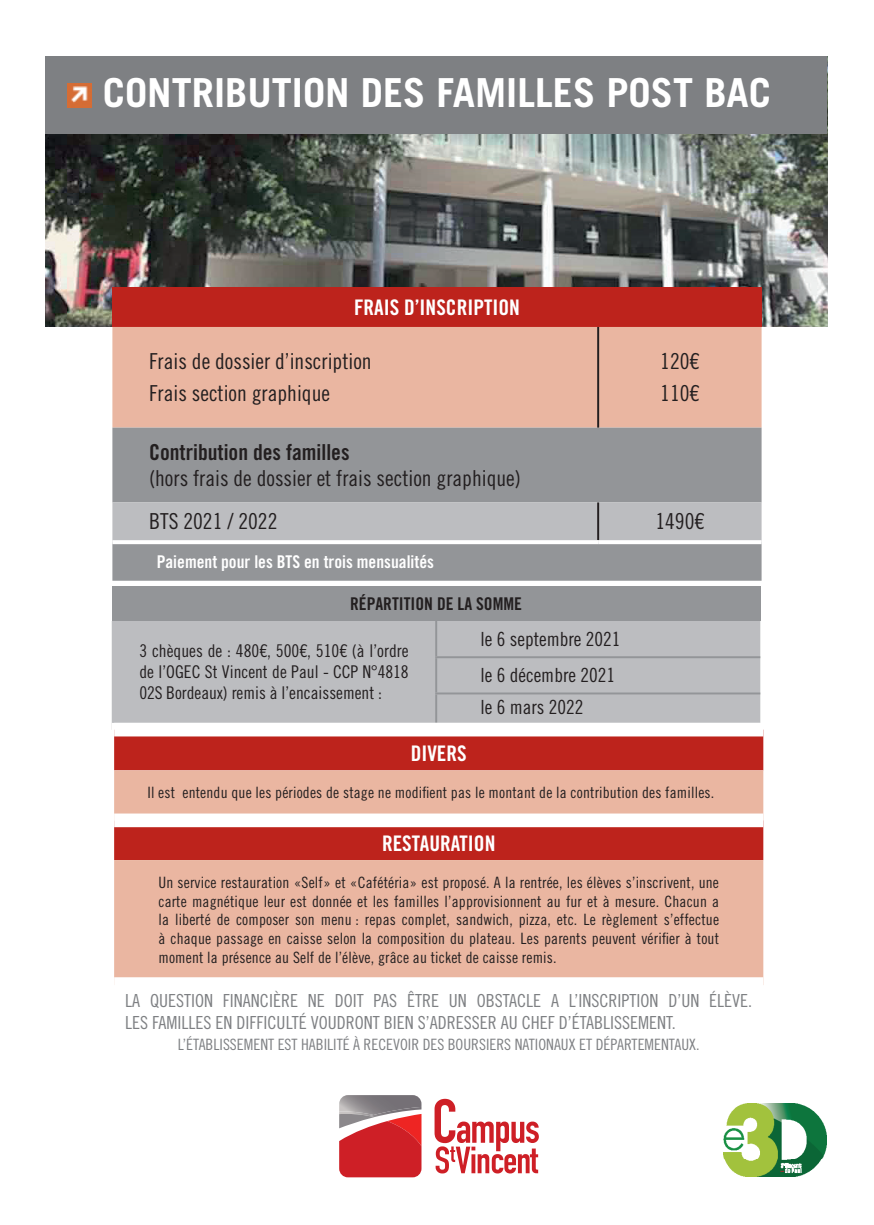
<style>
.page{position:relative;width:874px;height:1225px;background:#fff}
.page>*{position:absolute;margin:0;border:0;box-sizing:border-box;transform-origin:0 0}
.t1{font:700 40px "Trade Gothic LT Std";color:#fff}
.t2{font:22px/32px "Trade Gothic LT Std Cn 18";color:#231f20}
.t3{font:22px "Trade Gothic LT Std Bd Cn 20";color:#231f20}
.t4{font:21.4px "Trade Gothic LT Std Bd Cn 20";color:#fff}
.t5{font:19.6px/36.2px "Trade Gothic LT Std Cn 18";color:#231f20}
.t6{font:18px/21.4px "Trade Gothic LT Std Cn 18";color:#7e8083}
.t7{font:17.6px/21px "Trade Gothic LT Std Cn 18";color:#231f20;text-align:justify}
.t8{font:17.6px "Trade Gothic LT Std Bd Cn 20";color:#fff}
.t9{font:17.6px "Trade Gothic LT Std Bd Cn 20";color:#231f20}
.t10{font:15.6px/18.8px "Trade Gothic LT Std Cn 18";letter-spacing:.01em;color:#231f20;text-align:justify}
.t11{font:15.6px "Trade Gothic LT Std Cn 18";color:#7e8083}
</style>
<div class="page">
<img style="left:45px;top:134px;width:781px;height:192px">
<div style="left:45px;top:56px;width:781px;height:78px;background:#7e8083"></div>
<img style="left:68px;top:84px;width:24px;height:23px">
<div style="left:112px;top:287px;width:649px;height:40px;background:#bd231c"></div>
<div style="left:112px;top:327px;width:649px;height:100px;background:#eab6a1"></div>
<div style="left:112px;top:427px;width:649px;height:154px;background:#939598"></div>
<div style="left:112px;top:502px;width:649px;height:38px;background:#bcbdc0"></div>
<hr style="left:597px;top:327px;width:2px;height:100px;background:#231f20">
<hr style="left:597px;top:502px;width:2px;height:38px;background:#231f20">
<hr style="left:112px;top:540px;width:486px;height:4px;background:#fff">
<hr style="left:598px;top:540px;width:163px;height:4px;background:#fff">
<div style="left:112px;top:586px;width:647px;height:35px;background:#939598"></div>
<div style="left:112px;top:621px;width:647px;height:102px;background:#bcbdc0"></div>
<hr style="left:435px;top:621px;width:2px;height:35px;background:#939598">
<hr style="left:435px;top:656px;width:324px;height:2px;background:#939598">
<hr style="left:435px;top:658px;width:2px;height:34px;background:#939598">
<hr style="left:435px;top:692px;width:324px;height:2px;background:#939598">
<hr style="left:435px;top:694px;width:2px;height:29px;background:#939598">
<div style="left:114px;top:736px;width:649px;height:34px;background:#bd231c"></div>
<svg style="left:114px;top:770px;width:649px;height:207px;background:#e29d8a"></svg>
<div style="left:114px;top:813px;width:649px;height:14px;background:#fff"></div>
<svg style="left:339px;top:1095px;width:83px;height:83px;background:#c45459"></svg>
<svg style="left:434px;top:1098px;width:104px;height:75px"></svg>
<img style="left:723px;top:1103px;width:103px;height:73px">
<h1 class="t1" style="left:103px;top:68px;width:669px">CONTRIBUTION DES FAMILLES POST BAC</h1>
<h3 class="t4" style="left:354px;top:294px;width:167px">FRAIS D’INSCRIPTION</h3>
<h2 class="t2" style="left:149px;top:345px;width:224px">Frais de dossier d’inscription<br>Frais section graphique</h2>
<h2 class="t2" style="left:660px;top:345px;width:41px">120€<br>110€</h2>
<h2 class="t3" style="left:149px;top:439px;width:202px">Contribution des familles</h2>
<h2 class="t2" style="left:149px;top:456px;width:373px;line-height:43.4px">(hors frais de dossier et frais section graphique)<br>BTS 2021 / 2022</h2>
<h2 class="t2" style="left:655px;top:505px;width:50px">1490€</h2>
<p class="t8" style="left:157px;top:551px;width:279px">Paiement pour les BTS en trois mensualités</p>
<p class="t9" style="left:350px;top:593px;width:173px">RÉPARTITION DE LA SOMME</p>
<p class="t7" style="left:139px;top:640px;width:270px">3 chèques de : 480€, 500€, 510€ (à l’ordre de l’OGEC St Vincent de Paul - CCP N°4818<br>02S Bordeaux) remis à l’encaissement :</p>
<p class="t5" style="left:480px;top:621px;width:141px">le 6 septembre 2021 le 6 décembre 2021</p>
<p class="t5" style="left:480px;top:689px;width:104px">le 6 mars 2022</p>
<h3 class="t4" style="left:410px;top:740px;width:58px">DIVERS</h3>
<p class="t10" style="left:147px;top:783px;width:568px">Il est entendu que les périodes de stage ne modifient pas le montant de la contribution des familles.</p>
<h3 class="t4" style="left:382px;top:830px;width:115px">RESTAURATION</h3>
<p class="t10" style="left:158px;top:873px;width:562px">Un service restauration «Self» et «Cafétéria» est proposé. A la rentrée, les élèves s’inscrivent, une carte magnétique leur est donnée et les familles l’approvisionnent au fur et à mesure. Chacun a la liberté de composer son menu : repas complet, sandwich, pizza, etc. Le règlement s’effectue à chaque passage en caisse selon la composition du plateau. Les parents peuvent vérifier à tout moment la présence au Self de l’élève, grâce au ticket de caisse remis.</p>
<p class="t6" style="left:125px;top:990px;width:628px">LA QUESTION FINANCIÈRE NE DOIT PAS ÊTRE UN OBSTACLE A L’INSCRIPTION D’UN ÉLÈVE.<br>LES FAMILLES EN DIFFICULTÉ VOUDRONT BIEN S’ADRESSER AU CHEF D’ÉTABLISSEMENT.</p>
<p class="t11" style="left:178px;top:1035px;width:523px">L’ÉTABLISSEMENT EST HABILITÉ À RECEVOIR DES BOURSIERS NATIONAUX ET DÉPARTEMENTAUX.</p>
</div>
